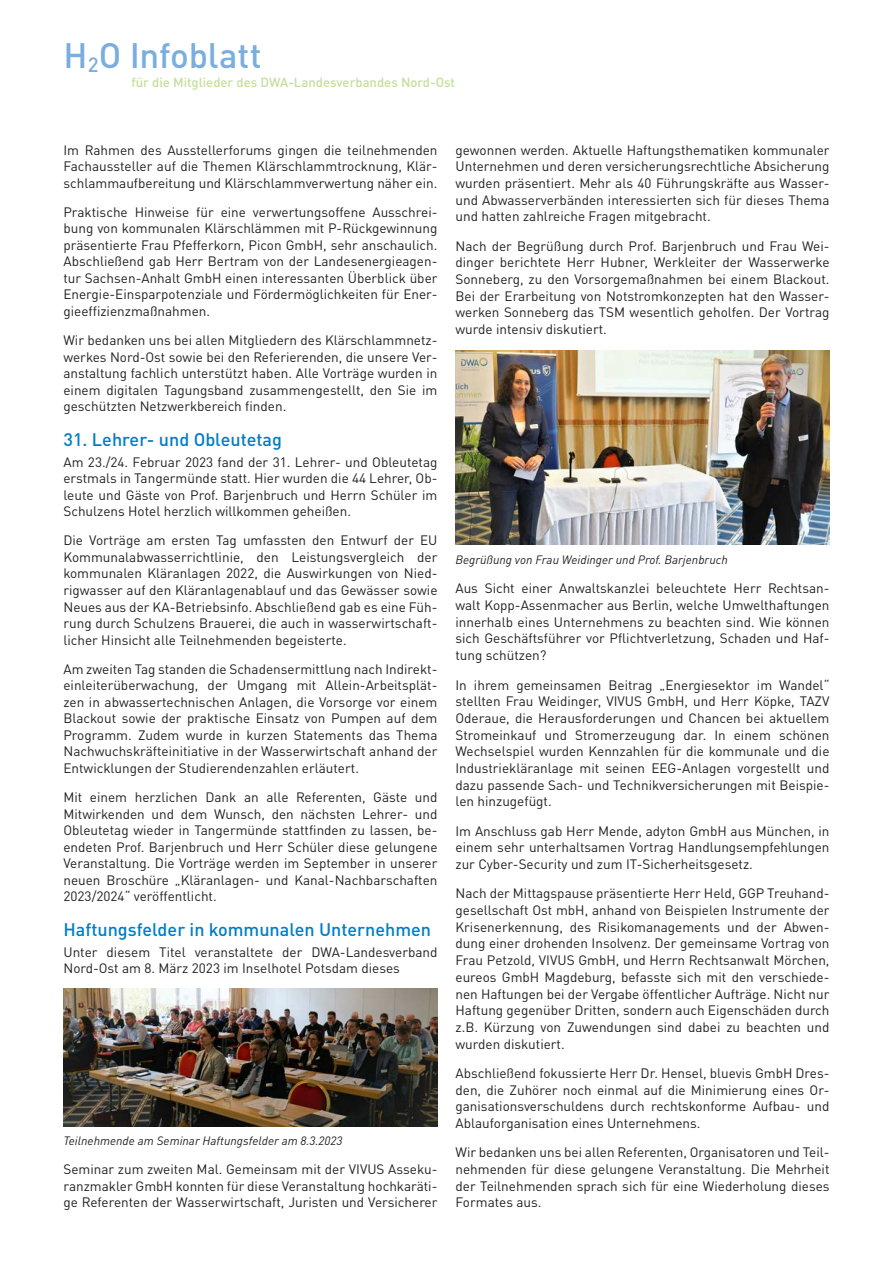
<style>
.page{position:relative;width:893px;height:1263px;background:#fff}
.page>*{position:absolute;margin:0;border:0;box-sizing:border-box;transform-origin:0 0}
.Ü1{font:500 34.95px "DINOT";letter-spacing:-.005em;color:#79aede}
.Ü2{font:500 18px "DINOT";color:#007ec5}
.Fließtext{font:13.5px/16.6px "DINOT";color:#231f20;text-align:justify}
.Ü2-2{font:500 13.05px "DINOT";color:#c4df9b}
.BU{font:italic 12px "DINOT";color:#231f20}
</style>
<div class="page">
<img style="left:63px;top:988px;width:374px;height:137px">
<img style="left:455px;top:350px;width:374px;height:194px">
<p class="Ü1" style="left:63px;top:28px;width:200px">H<sub>2</sub>O Infoblatt</p>
<p class="Ü2-2" style="left:131px;top:72px;width:325px">für die Mitglieder des DWA-Landesverbandes Nord-Ost</p>
<p class="Fließtext" style="left:63px;top:141px;width:375px">Im Rahmen des Ausstellerforums gingen die teilnehmenden Fachaussteller auf die Themen Klärschlammtrocknung, Klär&shy;schlammaufbereitung und Klärschlammverwertung näher ein.</p>
<p class="Fließtext" style="left:63px;top:203px;width:375px">Praktische Hinweise für eine verwertungsoffene Ausschrei&shy;bung von kommunalen Klärschlämmen mit P-Rückgewinnung präsentierte Frau Pfefferkorn, Picon GmbH, sehr anschaulich.<br>Abschließend gab Herr Bertram von der Landesenergieagen&shy;tur Sachsen-Anhalt GmbH einen interessanten Überblick über Energie-Einsparpotenziale und Fördermöglichkeiten für Ener&shy;gieeffizienzmaßnahmen.</p>
<p class="Fließtext" style="left:63px;top:331px;width:375px">Wir bedanken uns bei allen Mitgliedern des Klärschlammnetz&shy;werkes Nord-Ost sowie bei den Referierenden, die unsere Ver&shy;anstaltung fachlich unterstützt haben. Alle Vorträge wurden in einem digitalen Tagungsband zusammengestellt, den Sie im geschützten Netzwerkbereich finden.</p>
<p class="Ü2" style="left:63px;top:425px;width:220px">31. Lehrer- und Obleutetag</p>
<p class="Fließtext" style="left:63px;top:452px;width:375px">Am 23./24. Februar 2023 fand der 31. Lehrer- und Obleutetag erstmals in Tangermünde statt. Hier wurden die 44 Lehrer, Ob&shy;leute und Gäste von Prof. Barjenbruch und Herrn Schüler im Schulzens Hotel herzlich willkommen geheißen.</p>
<p class="Fließtext" style="left:63px;top:531px;width:375px">Die Vorträge am ersten Tag umfassten den Entwurf der EU Kommunalabwasserrichtlinie, den Leistungsvergleich der kommunalen Kläranlagen 2022, die Auswirkungen von Nied&shy;rigwasser auf den Kläranlagenablauf und das Gewässer sowie Neues aus der KA-Betriebsinfo. Abschließend gab es eine Füh&shy;rung durch Schulzens Brauerei, die auch in wasserwirtschaft&shy;licher Hinsicht alle Teilnehmenden begeisterte.</p>
<p class="Fließtext" style="left:63px;top:659px;width:375px">Am zweiten Tag standen die Schadensermittlung nach Indirekt&shy;einleiterüberwachung, der Umgang mit Allein-Arbeitsplät&shy;zen in abwassertechnischen Anlagen, die Vorsorge vor einem Blackout sowie der praktische Einsatz von Pumpen auf dem Programm. Zudem wurde in kurzen Statements das Thema Nachwuchskräfteinitiative in der Wasserwirtschaft anhand der Entwicklungen der Studierendenzahlen erläutert.</p>
<p class="Fließtext" style="left:63px;top:788px;width:375px">Mit einem herzlichen Dank an alle Referenten, Gäste und Mitwirkenden und dem Wunsch, den nächsten Lehrer- und Obleutetag wieder in Tangermünde stattfinden zu lassen, be&shy;endeten Prof. Barjenbruch und Herr Schüler diese gelungene Veranstaltung. Die Vorträge werden im September in unserer neuen Broschüre „Kläranlagen- und Kanal-Nachbarschaften 2023/2024“ veröffentlicht.</p>
<p class="Ü2" style="left:63px;top:915px;width:369px">Haftungsfelder in kommunalen Unternehmen</p>
<p class="Fließtext" style="left:63px;top:942px;width:375px">Unter diesem Titel veranstaltete der DWA-Landesverband<br>Nord-Ost am 8. März 2023 im Inselhotel Potsdam dieses</p>
<p class="BU" style="left:63px;top:1131px;width:280px">Teilnehmende am Seminar Haftungsfelder am 8.3.2023</p>
<p class="Fließtext" style="left:63px;top:1160px;width:375px">Seminar zum zweiten Mal. Gemeinsam mit der VIVUS Asseku&shy;ranzmakler GmbH konnten für diese Veranstaltung hochkaräti&shy;ge Referenten der Wasserwirtschaft, Juristen und Versicherer</p>
<p class="Fließtext" style="left:455px;top:140px;width:375px">gewonnen werden. Aktuelle Haftungsthematiken kommunaler Unternehmen und deren versicherungsrechtliche Absicherung wurden präsentiert. Mehr als 40 Führungskräfte aus Wasser&shy;und Abwasserverbänden interessierten sich für dieses Thema und hatten zahlreiche Fragen mitgebracht.</p>
<p class="Fließtext" style="left:455px;top:236px;width:375px">Nach der Begrüßung durch Prof. Barjenbruch und Frau Wei&shy;dinger berichtete Herr Hubner, Werkleiter der Wasserwerke Sonneberg, zu den Vorsorgemaßnahmen bei einem Blackout.<br>Bei der Erarbeitung von Notstromkonzepten hat den Wasser&shy;werken Sonneberg das TSM wesentlich geholfen. Der Vortrag wurde intensiv diskutiert.</p>
<p class="BU" style="left:455px;top:550px;width:274px">Begrüßung von Frau Weidinger und Prof. Barjenbruch</p>
<p class="Fließtext" style="left:455px;top:579px;width:375px">Aus Sicht einer Anwaltskanzlei beleuchtete Herr Rechtsan&shy;walt Kopp-Assenmacher aus Berlin, welche Umwelthaftungen innerhalb eines Unternehmens zu beachten sind. Wie können sich Geschäftsführer vor Pflichtverletzung, Schaden und Haf&shy;tung schützen?</p>
<p class="Fließtext" style="left:455px;top:675px;width:375px">In ihrem gemeinsamen Beitrag „Energiesektor im Wandel“ stellten Frau Weidinger, VIVUS GmbH, und Herr Köpke, TAZV Oderaue, die Herausforderungen und Chancen bei aktuellem Stromeinkauf und Stromerzeugung dar. In einem schönen Wechselspiel wurden Kennzahlen für die kommunale und die Industriekläranlage mit seinen EEG-Anlagen vorgestellt und dazu passende Sach- und Technikversicherungen mit Beispie&shy;len hinzugefügt.</p>
<p class="Fließtext" style="left:455px;top:821px;width:375px">Im Anschluss gab Herr Mende, adyton GmbH aus München, in einem sehr unterhaltsamen Vortrag Handlungsempfehlungen zur Cyber-Security und zum IT-Sicherheitsgesetz.</p>
<p class="Fließtext" style="left:455px;top:884px;width:375px">Nach der Mittagspause präsentierte Herr Held, GGP Treuhand&shy;gesellschaft Ost mbH, anhand von Beispielen Instrumente der Krisenerkennung, des Risikomanagements und der Abwen&shy;dung einer drohenden Insolvenz. Der gemeinsame Vortrag von Frau Petzold, VIVUS GmbH, und Herrn Rechtsanwalt Mörchen, eureos GmbH Magdeburg, befasste sich mit den verschiede&shy;nen Haftungen bei der Vergabe öffentlicher Aufträge. Nicht nur Haftung gegenüber Dritten, sondern auch Eigenschäden durch z.B. Kürzung von Zuwendungen sind dabei zu beachten und wurden diskutiert.</p>
<p class="Fließtext" style="left:455px;top:1063px;width:375px">Abschließend fokussierte Herr Dr. Hensel, bluevis GmbH Dres&shy;den, die Zuhörer noch einmal auf die Minimierung eines Or&shy;ganisationsverschuldens durch rechtskonforme Aufbau- und Ablauforganisation eines Unternehmens.</p>
<p class="Fließtext" style="left:455px;top:1142px;width:375px">Wir bedanken uns bei allen Referenten, Organisatoren und Teil&shy;nehmenden für diese gelungene Veranstaltung. Die Mehrheit der Teilnehmenden sprach sich für eine Wiederholung dieses Formates aus.</p>
</div>
